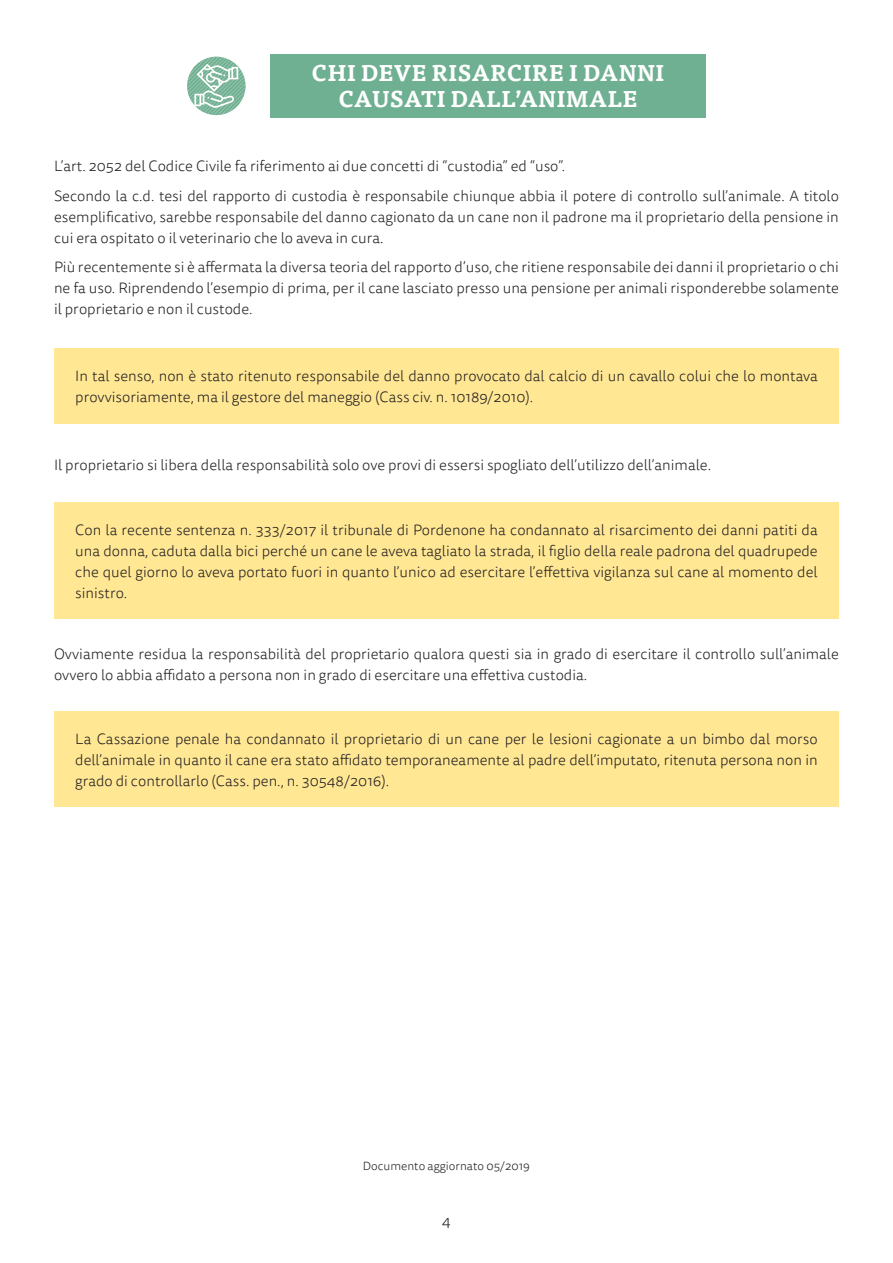
<style>
.page{position:relative;width:893px;height:1263px;background:#fff}
.page>*{position:absolute;margin:0;border:0;box-sizing:border-box;transform-origin:0 0}
.t1{font:700 22.5px/25.5px "Tisa OT";color:#fff;text-align:center}
.t2{font:300 15px/21px "Tisa Sans OT";color:#231f20}
.t3{font:300 12px "Tisa Sans OT";color:#231f20}
</style>
<div class="page">
<div style="left:54px;top:349px;width:785px;height:75px;background:#ffe794"></div>
<div style="left:54px;top:503px;width:785px;height:116px;background:#ffe794"></div>
<div style="left:54px;top:712px;width:785px;height:95px;background:#ffe794"></div>
<div style="left:270px;top:54px;width:436px;height:64px;background:#6eb091"></div>
<svg style="left:187px;top:57px;width:59px;height:58px"></svg>
<h1 class="t1" style="left:312px;top:62px;width:354px">CHI DEVE RISARCIRE I DANNI<br>CAUSATI DALL’ANIMALE</h1>
<p class="t2" style="left:54px;top:152px;width:786px;line-height:29.5px">L’art. 2052 del Codice Civile fa riferimento ai due concetti di “custodia” ed “uso”.<br>Secondo la c.d. tesi del rapporto di custodia è responsabile chiunque abbia il potere di controllo sull’animale. A titolo</p>
<p class="t2" style="left:54px;top:207px;width:786px">esemplificativo, sarebbe responsabile del danno cagionato da un cane non il padrone ma il proprietario della pensione in cui era ospitato o il veterinario che lo aveva in cura.</p>
<p class="t2" style="left:54px;top:258px;width:786px;text-align:justify">Più recentemente si è affermata la diversa teoria del rapporto d’uso, che ritiene responsabile dei danni il proprietario o chi ne fa uso. Riprendendo l’esempio di prima, per il cane lasciato presso una pensione per animali risponderebbe solamente il proprietario e non il custode.</p>
<p class="t2" style="left:75px;top:366px;width:744px">In tal senso, non è stato ritenuto responsabile del danno provocato dal calcio di un cavallo colui che lo montava provvisoriamente, ma il gestore del maneggio (Cass civ. n. 10189/2010).</p>
<p class="t2" style="left:54px;top:455px;width:659px">Il proprietario si libera della responsabilità solo ove provi di essersi spogliato dell’utilizzo dell’animale.</p>
<p class="t2" style="left:75px;top:520px;width:744px;text-align:justify">Con la recente sentenza n. 333/2017 il tribunale di Pordenone ha condannato al risarcimento dei danni patiti da una donna, caduta dalla bici perché un cane le aveva tagliato la strada, il figlio della reale padrona del quadrupede che quel giorno lo aveva portato fuori in quanto l’unico ad esercitare l’effettiva vigilanza sul cane al momento del sinistro.</p>
<p class="t2" style="left:54px;top:644px;width:786px">Ovviamente residua la responsabilità del proprietario qualora questi sia in grado di esercitare il controllo sull’animale ovvero lo abbia affidato a persona non in grado di esercitare una effettiva custodia.</p>
<p class="t2" style="left:75px;top:729px;width:744px;text-align:justify">La Cassazione penale ha condannato il proprietario di un cane per le lesioni cagionate a un bimbo dal morso dell’animale in quanto il cane era stato affidato temporaneamente al padre dell’imputato, ritenuta persona non in grado di controllarlo (Cass. pen., n. 30548/2016).</p>
<p class="t3" style="left:363px;top:1158px;width:168px">Documento aggiornato 05/2019</p>
<p class="t2" style="left:442px;top:1214px;width:10px">4</p>
</div>
